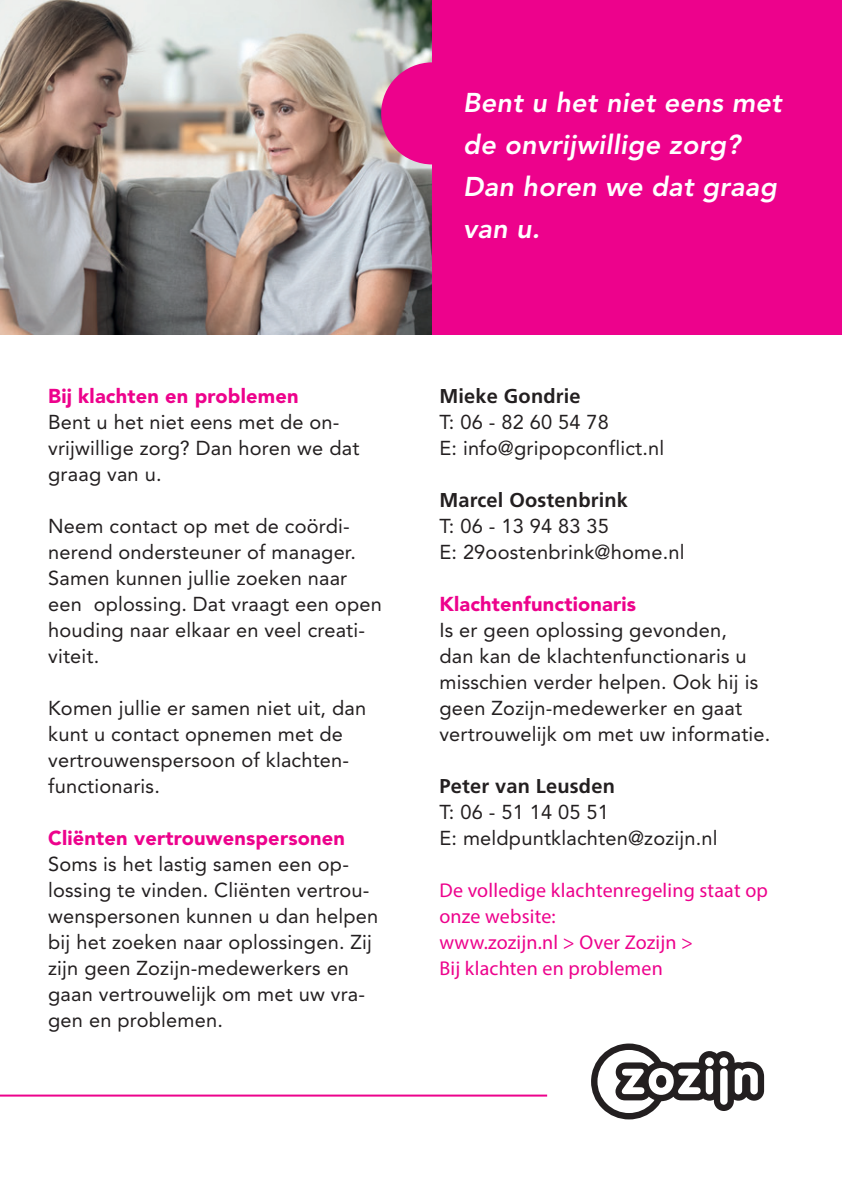
<style>
.page{position:relative;width:842px;height:1191px;background:#fff}
.page>*{position:absolute;margin:0;border:0;box-sizing:border-box;transform-origin:0 0}
.t1{font:italic 800 27px/42px "Avenir LT Std";letter-spacing:.01em;color:#fff}
.t2{font:20px/26px "Avenir LT Std";letter-spacing:.01em;color:#231f20}
.t3{font:20px/26px "Myriad Pro";letter-spacing:.01em;color:#ed028c}
.t4{font:900 20px "Avenir LT Std";letter-spacing:.01em;color:#ed028c}
.t5{font:700 20px "Frutiger LT Std";letter-spacing:.01em;color:#231f20}
</style>
<div class="page">
<hr style="left:0;top:1094px;width:547px;height:2px;background:#ed028c">
<img style="left:0;top:0;width:432px;height:334px">
<div style="left:432px;top:0;width:410px;height:334px;background:#ed028c"></div>
<div style="left:381px;top:62px;width:102px;height:102px;background:#ed028c;border-radius:50%"></div>
<svg style="left:591px;top:1043px;width:173px;height:76px"></svg>
<h1 class="t1" style="left:463px;top:82px;width:320px">Bent u het niet eens met de onvrijwillige zorg?<br>Dan horen we dat graag van u.</h1>
<p class="t4" style="left:48px;top:384px;width:252px">Bij klachten en problemen</p>
<p class="t2" style="left:48px;top:409px;width:313px">Bent u het niet eens met de on&shy;vrijwillige zorg? Dan horen we dat graag van u.</p>
<p class="t2" style="left:48px;top:513px;width:335px">Neem contact op met de coördi&shy;nerend ondersteuner of manager.<br>Samen kunnen jullie zoeken naar een oplossing. Dat vraagt een open houding naar elkaar en veel creati&shy;viteit.</p>
<p class="t2" style="left:48px;top:695px;width:320px">Komen jullie er samen niet uit, dan kunt u contact opnemen met de vertrouwenspersoon of klachten&shy;functionaris.</p>
<p class="t4" style="left:48px;top:826px;width:298px">Cliënten vertrouwenspersonen</p>
<p class="t2" style="left:48px;top:851px;width:332px">Soms is het lastig samen een op&shy;lossing te vinden. Cliënten vertrou&shy;wenspersonen kunnen u dan helpen bij het zoeken naar oplossingen. Zij zijn geen Zozijn-medewerkers en gaan vertrouwelijk om met uw vra&shy;gen en problemen.</p>
<p class="t5" style="left:439px;top:384px;width:143px">Mieke Gondrie</p>
<p class="t2" style="left:439px;top:409px;width:226px">T: 06 - 82 60 54 78<br>E: info@gripopconflict.nl</p>
<p class="t5" style="left:439px;top:488px;width:190px">Marcel Oostenbrink</p>
<p class="t2" style="left:439px;top:513px;width:247px">T: 06 - 13 94 83 35<br>E: 29oostenbrink@home.nl</p>
<p class="t4" style="left:439px;top:592px;width:198px">Klachtenfunctionaris</p>
<p class="t2" style="left:439px;top:617px;width:333px">Is er geen oplossing gevonden,<br>dan kan de klachtenfunctionaris u misschien verder helpen. Ook hij is geen Zozijn-medewerker en gaat vertrouwelijk om met uw informatie.</p>
<p class="t5" style="left:439px;top:774px;width:177px">Peter van Leusden</p>
<p class="t2" style="left:439px;top:799px;width:280px">T: 06 - 51 14 05 51<br>E: meldpuntklachten@zozijn.nl</p>
<p class="t3" style="left:439px;top:877px;width:330px">De volledige klachtenregeling staat op onze website:<br>www.zozijn.nl &gt; Over Zozijn &gt;<br>Bij klachten en problemen</p>
</div>
